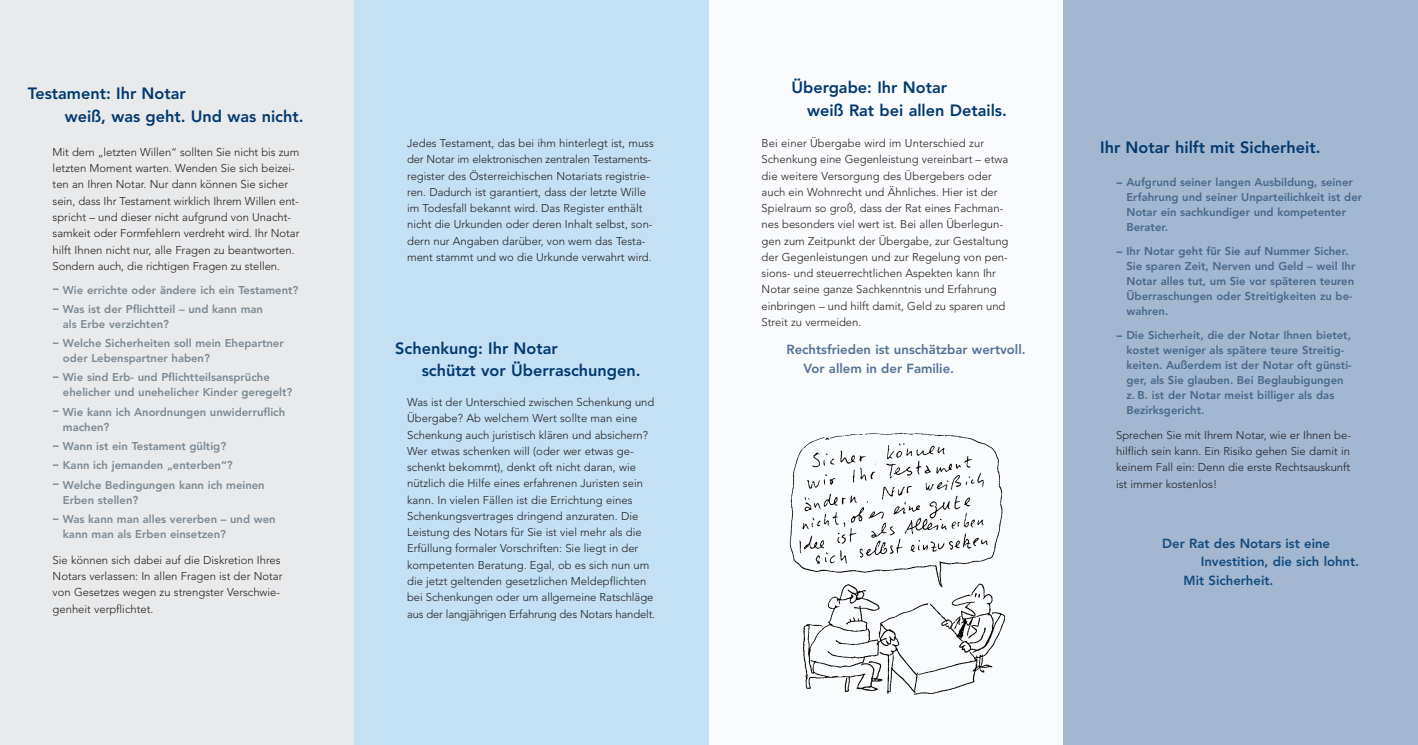
<style>
.page{position:relative;width:1418px;height:745px;background:#fff}
.page>*{position:absolute;margin:0;border:0;box-sizing:border-box;transform-origin:0 0}
.t1{font:800 16.25px/22.5px "Avenir";color:#003970}
.t2{font:800 13.12px "Avenir";color:#114b80}
.t3{font:800 13.12px/18.8px "Avenir";color:#547194}
.t4{font:300 11.25px/16.2px "Avenir";color:#231f20}
.t5{font:800 11.25px/15px "Avenir";color:#48688c}
.t6{font:800 11.25px/15px "Avenir";color:#7b8993}
.s1{font-weight:900}
</style>
<div class="page">
<div style="left:0;top:0;width:354px;height:744px;background:#e9eaeb"></div>
<div style="left:708px;top:0;width:354px;height:744px;background:#f9fbfd"></div>
<div style="left:1062px;top:0;width:355px;height:744px;background:#a3b7d0"></div>
<div style="left:354px;top:0;width:354px;height:744px;background:#c4e0f4"></div>
<img style="left:789px;top:432px;width:216px;height:263px">
<h1 class="t1" style="left:65px;top:84px;width:240px;text-indent:-37px">Testament: Ihr Notar<br>weiß, was geht. Und was nicht.</h1>
<p class="t4" style="left:53px;top:145px;width:248px">Mit dem „letzten Willen“ sollten Sie nicht bis zum letzten Moment warten. Wenden Sie sich beizei&shy;ten an Ihren Notar. Nur dann können Sie sicher sein, dass Ihr Testament wirklich Ihrem Willen ent&shy;spricht – und dieser nicht aufgrund von Unacht&shy;samkeit oder Formfehlern verdreht wird. Ihr Notar hilft Ihnen nicht nur, alle Fragen zu beantworten.<br>Sondern auch, die richtigen Fragen zu stellen.</p>
<p class="t6" style="left:53px;top:283px;width:247px"><span class="s1">-</span> Wie errichte oder ändere ich ein Testament?</p>
<p class="t6" style="left:63px;top:302px;width:202px;text-indent:-10px"><span class="s1">-</span> Was ist der Pflichtteil – und kann man als Erbe verzichten?</p>
<p class="t6" style="left:63px;top:336px;width:222px;text-indent:-10px"><span class="s1">-</span> Welche Sicherheiten soll mein Ehepartner oder Lebenspartner haben?</p>
<p class="t6" style="left:63px;top:371px;width:231px;text-indent:-10px"><span class="s1">-</span> Wie sind Erb- und Pflichtteilsansprüche ehelicher und unehelicher Kinder geregelt?</p>
<p class="t6" style="left:63px;top:405px;width:224px;text-indent:-10px"><span class="s1">-</span> Wie kann ich Anordnungen unwiderruflich machen?</p>
<p class="t6" style="left:53px;top:439px;width:175px"><span class="s1">-</span> Wann ist ein Testament gültig?</p>
<p class="t6" style="left:53px;top:458px;width:182px"><span class="s1">-</span> Kann ich jemanden „enterben“?</p>
<p class="t6" style="left:63px;top:478px;width:203px;text-indent:-10px"><span class="s1">-</span> Welche Bedingungen kann ich meinen<br>Erben stellen?</p>
<p class="t6" style="left:63px;top:512px;width:214px;text-indent:-10px"><span class="s1">-</span> Was kann man alles vererben – und wen kann man als Erben einsetzen?</p>
<p class="t4" style="left:53px;top:552px;width:231px">Sie können sich dabei auf die Diskretion Ihres Notars verlassen: In allen Fragen ist der Notar von Gesetzes wegen zu strengster Verschwie&shy;genheit verpflichtet.</p>
<h1 class="t1" style="left:807px;top:78px;width:201px;text-indent:-16px">Übergabe: Ihr Notar<br>weiß Rat bei allen Details.</h1>
<p class="t4" style="left:407px;top:136px;width:248px">Jedes Testament, das bei ihm hinterlegt ist, muss der Notar im elektronischen zentralen Testaments&shy;register des Österreichischen Notariats registrie&shy;ren. Dadurch ist garantiert, dass der letzte Wille im Todesfall bekannt wird. Das Register enthält nicht die Urkunden oder deren Inhalt selbst, son&shy;dern nur Angaben darüber, von wem das Testa&shy;ment stammt und wo die Urkunde verwahrt wird.</p>
<p class="t4" style="left:761px;top:136px;width:248px">Bei einer Übergabe wird im Unterschied zur Schenkung eine Gegenleistung vereinbart – etwa die weitere Versorgung des Übergebers oder auch ein Wohnrecht und Ähnliches. Hier ist der Spielraum so groß, dass der Rat eines Fachman&shy;nes besonders viel wert ist. Bei allen Überlegun&shy;gen zum Zeitpunkt der Übergabe, zur Gestaltung der Gegenleistungen und zur Regelung von pen&shy;sions- und steuerrechtlichen Aspekten kann Ihr Notar seine ganze Sachkenntnis und Erfahrung einbringen – und hilft damit, Geld zu sparen und Streit zu vermeiden.</p>
<h1 class="t1" style="left:422px;top:338px;width:220px;text-indent:-26px">Schenkung: Ihr Notar<br>schützt vor Überraschungen.</h1>
<p class="t3" style="left:803px;top:341px;width:224px;text-indent:-17px">Rechtsfrieden ist unschätzbar wertvoll.<br>Vor allem in der Familie.</p>
<p class="t4" style="left:407px;top:394px;width:249px">Was ist der Unterschied zwischen Schenkung und Übergabe? Ab welchem Wert sollte man eine Schenkung auch juristisch klären und absichern?<br>Wer etwas schenken will (oder wer etwas ge&shy;schenkt bekommt), denkt oft nicht daran, wie nützlich die Hilfe eines erfahrenen Juristen sein kann. In vielen Fällen ist die Errichtung eines Schenkungsvertrages dringend anzuraten. Die Leistung des Notars für Sie ist viel mehr als die Erfüllung formaler Vorschriften: Sie liegt in der kompetenten Beratung. Egal, ob es sich nun um die jetzt geltenden gesetzlichen Meldepflichten bei Schenkungen oder um allgemeine Ratschläge aus der langjährigen Erfahrung des Notars handelt.</p>
<h1 class="t1" style="left:1100px;top:137px;width:222px">Ihr Notar hilft mit Sicherheit.</h1>
<p class="t5" style="left:1126px;top:175px;width:237px;text-indent:-10px"><span class="s1">-</span> Aufgrund seiner langen Ausbildung, seiner Erfahrung und seiner Unparteilichkeit ist der Notar ein sachkundiger und kompetenter Berater.</p>
<p class="t5" style="left:1126px;top:244px;width:230px;text-indent:-10px"><span class="s1">-</span> Ihr Notar geht für Sie auf Nummer Sicher.<br>Sie sparen Zeit, Nerven und Geld – weil Ihr Notar alles tut, um Sie vor späteren teuren Überraschungen oder Streitigkeiten zu be&shy;wahren.</p>
<p class="t5" style="left:1126px;top:328px;width:227px;text-indent:-10px"><span class="s1">-</span> Die Sicherheit, die der Notar Ihnen bietet, kostet weniger als spätere teure Streitig&shy;keiten. Außerdem ist der Notar oft günsti&shy;ger, als Sie glauben. Bei Beglaubigungen z. B. ist der Notar meist billiger als das Bezirksgericht.</p>
<p class="t4" style="left:1116px;top:427px;width:236px;text-align:justify">Sprechen Sie mit Ihrem Notar, wie er Ihnen be&shy;hilflich sein kann. Ein Risiko gehen Sie damit in keinem Fall ein: Denn die erste Rechtsauskunft ist immer kostenlos!</p>
<p class="t2" style="left:1162px;top:537px;width:169px">Der Rat des Notars ist eine</p>
<p class="t2" style="left:1200px;top:556px;width:160px">Investition, die sich lohnt.</p>
<p class="t2" style="left:1183px;top:574px;width:91px">Mit Sicherheit.</p>
</div>
